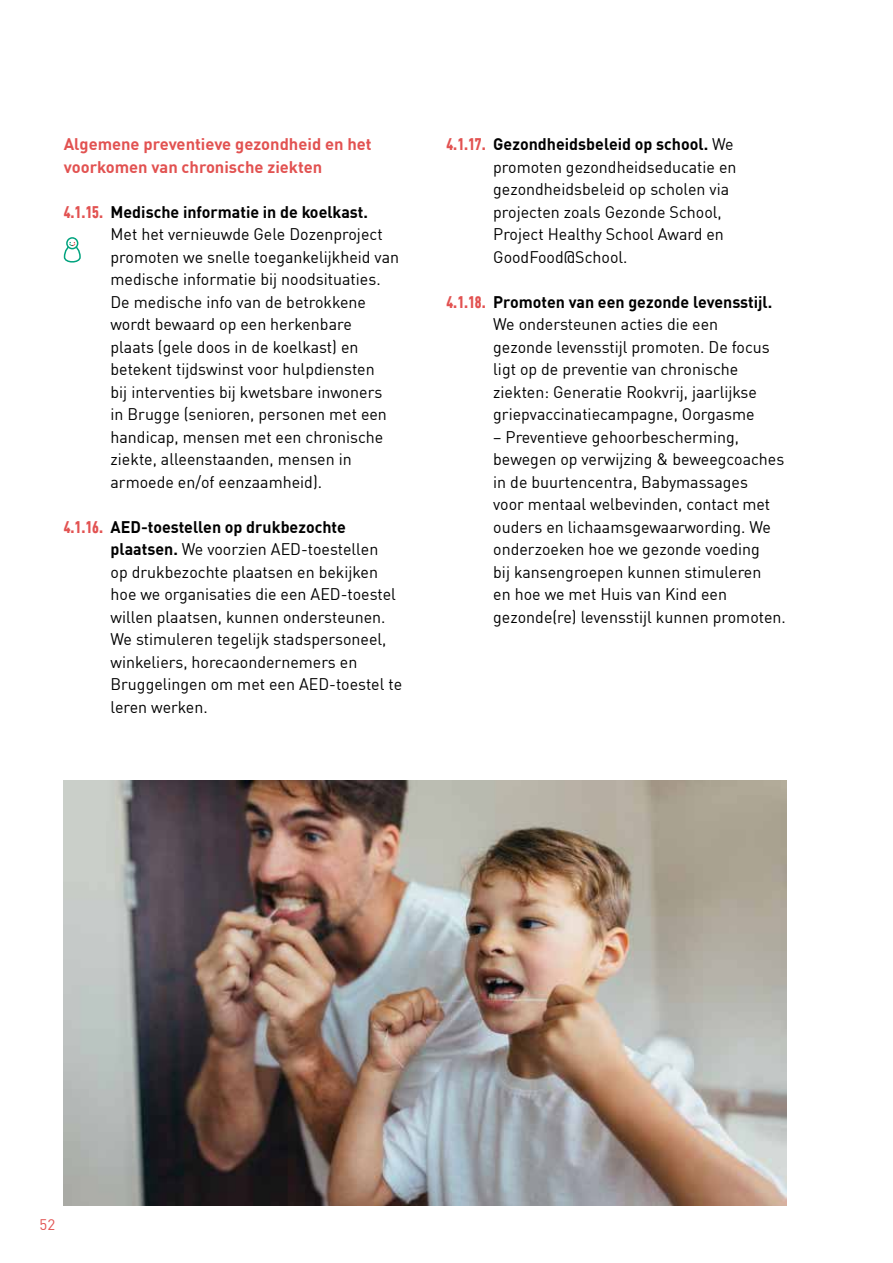
<style>
.page{position:relative;width:893px;height:1263px;background:#fff}
.page>*{position:absolute;margin:0;border:0;box-sizing:border-box;transform-origin:0 0}
.t1{font:16.5px/22.5px "DIN Offc Pro";color:#000}
.t2{font:700 16.5px/22.5px "DIN Offc Pro";color:#e25251}
.t3{font:15px "DIN Offc Pro";color:#e25251}
.s1{font-weight:900;font-stretch:condensed;color:#e25251}
.s2{font-weight:700}
</style>
<div class="page">
<img style="left:64px;top:780px;width:723px;height:425px">
<div style="left:66px;top:237px;width:12px;height:12px;border:2px solid #00a37e;border-radius:50%"></div>
<svg style="left:63px;top:242px;width:18px;height:21px"></svg>
<p class="t2" style="left:64px;top:131px;width:309px">Algemene preventieve gezondheid en het voorkomen van chronische ziekten</p>
<p class="t1" style="left:111px;top:199px;width:290px;text-indent:-47px"><span class="s1">4.1.15.</span> <span class="s2">Medische informatie in de koelkast.<br></span>Met het vernieuwde Gele Dozenproject promoten we snelle toegankelijkheid van medische informatie bij noodsituaties.<br>De medische info van de betrokkene wordt bewaard op een herkenbare plaats (gele doos in de koelkast) en betekent tijdswinst voor hulpdiensten<br>bij interventies bij kwetsbare inwoners in Brugge (senioren, personen met een handicap, mensen met een chronische ziekte, alleenstaanden, mensen in armoede en/of eenzaamheid).</p>
<p class="t1" style="left:111px;top:514px;width:293px;text-indent:-47px"><span class="s1">4.1.16.</span> <span class="s2">AED-toestellen op drukbezochte plaatsen.</span> We voorzien AED-toestellen<br>op drukbezochte plaatsen en bekijken hoe we organisaties die een AED-toestel willen plaatsen, kunnen ondersteunen.<br>We stimuleren tegelijk stadspersoneel, winkeliers, horecaondernemers en Bruggelingen om met een AED-toestel te leren werken.</p>
<p class="t1" style="left:493px;top:131px;width:245px;text-indent:-47px"><span class="s1">4.1.17.</span> <span class="s2">Gezondheidsbeleid op school.</span> We promoten gezondheidseducatie en gezondheidsbeleid op scholen via projecten zoals Gezonde School,<br>Project Healthy School Award en<br>GoodFood@School.</p>
<p class="t1" style="left:493px;top:289px;width:281px;text-indent:-47px"><span class="s1">4.1.18.</span> <span class="s2">Promoten van een gezonde levensstijl.<br></span>We ondersteunen acties die een gezonde levensstijl promoten. De focus ligt op de preventie van chronische ziekten: Generatie Rookvrij, jaarlijkse griepvaccinatiecampagne, Oorgasme</p>
<p class="t1" style="left:493px;top:424px;width:294px">– Preventieve gehoorbescherming, bewegen op verwijzing &amp; beweegcoaches in de buurtencentra, Babymassages<br>voor mentaal welbevinden, contact met ouders en lichaamsgewaarwording. We onderzoeken hoe we gezonde voeding<br>bij kansengroepen kunnen stimuleren<br>en hoe we met Huis van Kind een gezonde(re) levensstijl kunnen promoten.</p>
<p class="t3" style="left:40px;top:1213px;width:17px">52</p>
</div>
